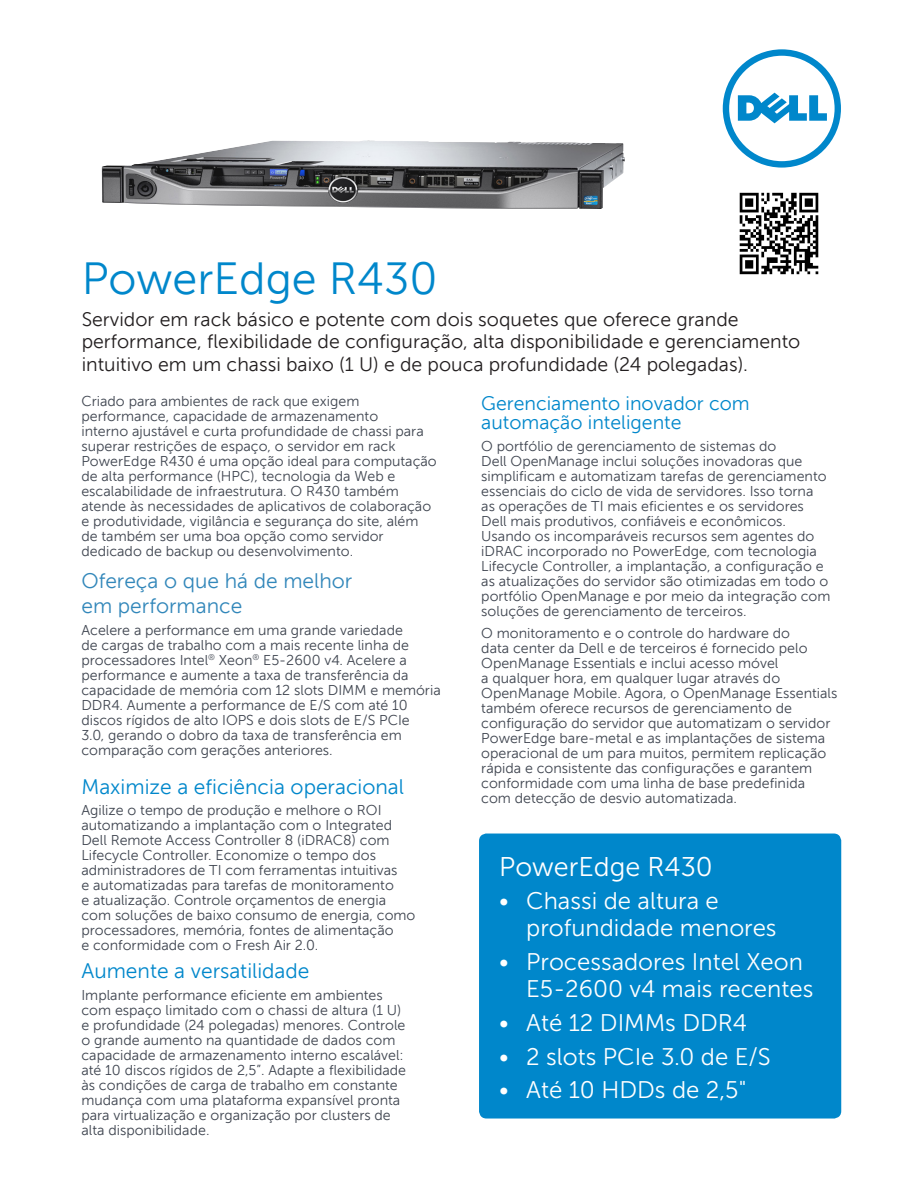
<style>
.page{position:relative;width:918px;height:1188px;background:#fff}
.page>*{position:absolute;margin:0;border:0;box-sizing:border-box;transform-origin:0 0}
.t1{font:45px "Museo Sans For Dell";color:#0087cb}
.t2{font:27px "Museo Sans For Dell 300";color:#fff}
.t3{font:24px/27px "Museo Sans For Dell 300";color:#fff}
.Subhead{font:21px "Museo Sans For Dell";color:#0087cb}
.Subhead-2{font:21px/25.2px "Museo Sans For Dell";color:#3287ba}
.Subtitle{font:19.5px/22.5px "Museo Sans For Dell";color:#231f20}
.Subhead-3{font:19.5px/19.5px "Museo Sans For Dell";color:#0087cb}
.Body{font:14.25px/15px "Museo Sans For Dell";color:#3e444f}
</style>
<div class="page">
<svg style="left:723px;top:49px;width:118px;height:119px"></svg>
<img style="left:102px;top:140px;width:523px;height:69px">
<div style="left:479px;top:834px;width:362px;height:285px;background:#0087cb;border-radius:7px"></div>
<img style="left:739px;top:192px;width:80px;height:83px">
<p class="t1" style="left:82px;top:254px;width:357px">PowerEdge R430</p>
<p class="Subtitle" style="left:82px;top:308px;width:720px">Servidor em rack básico e potente com dois soquetes que oferece grande performance, flexibilidade de configuração, alta disponibilidade e gerenciamento intuitivo em um chassi baixo (1 U) e de pouca profundidade (24 polegadas).</p>
<p class="Body" style="left:81px;top:394px;width:357px">Criado para ambientes de rack que exigem performance, capacidade de armazenamento<br>interno ajustável e curta profundidade de chassi para superar restrições de espaço, o servidor em rack PowerEdge R430 é uma opção ideal para computação de alta performance (HPC), tecnologia da Web e escalabilidade de infraestrutura. O R430 também atende às necessidades de aplicativos de colaboração e produtividade, vigilância e segurança do site, além de também ser uma boa opção como servidor dedicado de backup ou desenvolvimento.</p>
<p class="Subhead-2" style="left:81px;top:568px;width:273px">Ofereça o que há de melhor em performance</p>
<p class="Body" style="left:81px;top:623px;width:361px">Acelere a performance em uma grande variedade<br>de cargas de trabalho com a mais recente linha de processadores Intel<sup>®</sup> Xeon<sup>®</sup> E5-2600 v4. Acelere a performance e aumente a taxa de transferência da capacidade de memória com 12 slots DIMM e memória DDR4. Aumente a performance de E/S com até 10 discos rígidos de alto IOPS e dois slots de E/S PCIe<br>3.0, gerando o dobro da taxa de transferência em comparação com gerações anteriores.</p>
<p class="Subhead" style="left:81px;top:775px;width:324px">Maximize a eficiência operacional</p>
<p class="Body" style="left:81px;top:803px;width:336px">Agilize o tempo de produção e melhore o ROI automatizando a implantação com o Integrated Dell Remote Access Controller 8 (iDRAC8) com Lifecycle Controller. Economize o tempo dos administradores de TI com ferramentas intuitivas<br>e automatizadas para tarefas de monitoramento<br>e atualização. Controle orçamentos de energia com soluções de baixo consumo de energia, como processadores, memória, fontes de alimentação<br>e conformidade com o Fresh Air 2.0.</p>
<p class="Subhead" style="left:81px;top:960px;width:230px">Aumente a versatilidade</p>
<p class="Body" style="left:81px;top:988px;width:326px">Implante performance eficiente em ambientes com espaço limitado com o chassi de altura (1 U) e profundidade (24 polegadas) menores. Controle o grande aumento na quantidade de dados com capacidade de armazenamento interno escalável: até 10 discos rígidos de 2,5”. Adapte a flexibilidade às condições de carga de trabalho em constante mudança com uma plataforma expansível pronta para virtualização e organização por clusters de alta disponibilidade.</p>
<p class="Subhead-3" style="left:481px;top:394px;width:270px">Gerenciamento inovador com automação inteligente</p>
<p class="Body" style="left:481px;top:439px;width:351px">O portfólio de gerenciamento de sistemas do<br>Dell OpenManage inclui soluções inovadoras que simplificam e automatizam tarefas de gerenciamento essenciais do ciclo de vida de servidores. Isso torna as operações de TI mais eficientes e os servidores Dell mais produtivos, confiáveis e econômicos.<br>Usando os incomparáveis recursos sem agentes do iDRAC incorporado no PowerEdge, com tecnologia Lifecycle Controller, a implantação, a configuração e as atualizações do servidor são otimizadas em todo o portfólio OpenManage e por meio da integração com soluções de gerenciamento de terceiros.</p>
<p class="Body" style="left:481px;top:626px;width:358px">O monitoramento e o controle do hardware do<br>data center da Dell e de terceiros é fornecido pelo OpenManage Essentials e inclui acesso móvel<br>a qualquer hora, em qualquer lugar através do OpenManage Mobile. Agora, o OpenManage Essentials também oferece recursos de gerenciamento de configuração do servidor que automatizam o servidor PowerEdge bare-metal e as implantações de sistema operacional de um para muitos, permitem replicação rápida e consistente das configurações e garantem conformidade com uma linha de base predefinida com detecção de desvio automatizada.</p>
<p class="t2" style="left:499px;top:852px;width:215px">PowerEdge R430</p>
<p class="t3" style="left:526px;top:888px;width:252px;text-indent:-27px">• Chassi de altura e profundidade menores</p>
<p class="t3" style="left:526px;top:948px;width:289px;text-indent:-27px">• Processadores Intel Xeon<br>E5-2600 v4 mais recentes</p>
<p class="t3" style="left:499px;top:1009px;width:249px">• Até 12 DIMMs DDR4</p>
<p class="t3" style="left:499px;top:1043px;width:273px">• 2 slots PCIe 3.0 de E/S</p>
<p class="t3" style="left:499px;top:1077px;width:249px">• Até 10 HDDs de 2,5"</p>
</div>
